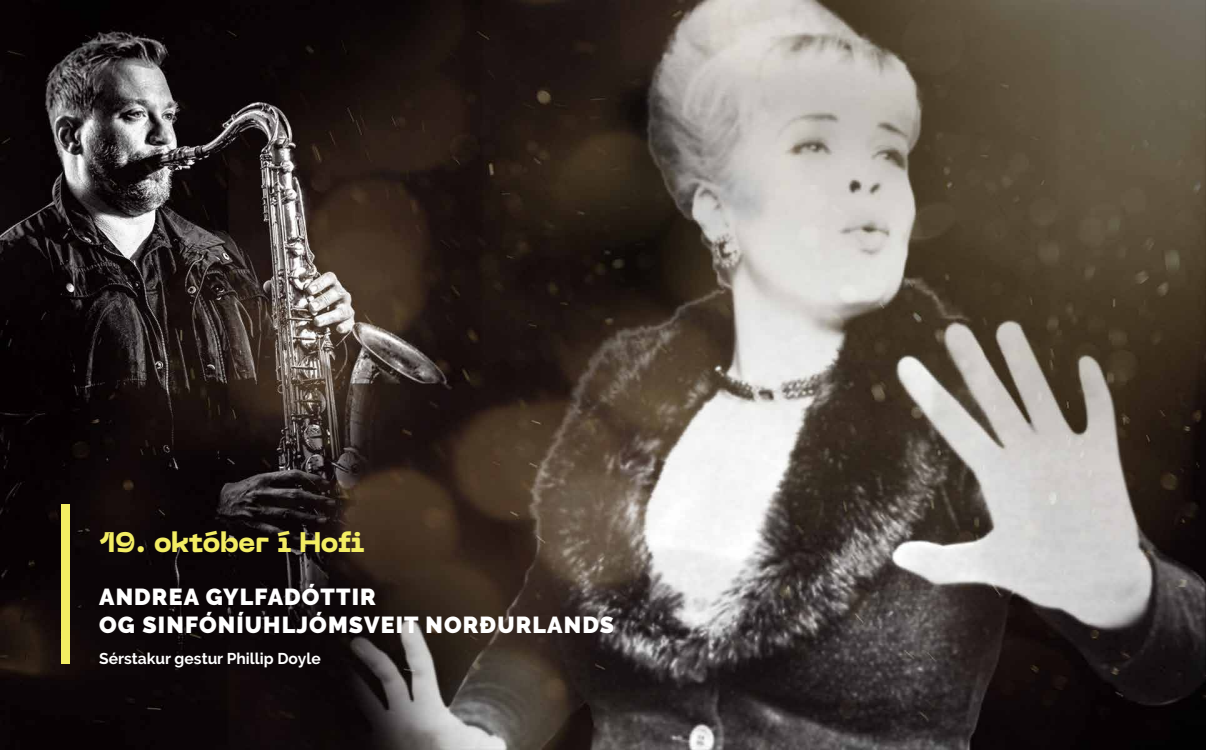
<style>
.page{position:relative;width:1206px;height:750px;background:#fff}
.page>*{position:absolute;margin:0;border:0;box-sizing:border-box;transform-origin:0 0}
.t1{font:800 28.12px "Neue Machina";letter-spacing:-.03em;color:#f3ed63}
.t2{font:900 23.12px/27.8px "Raleway";letter-spacing:.05em;color:#fff}
.t3{font:700 15.62px "Raleway";color:#fff}
</style>
<div class="page">
<img style="left:0;top:0;width:1206px;height:750px">
<div style="left:62px;top:505px;width:8px;height:159px;background:#f3ed63"></div>
<p class="t1" style="left:99px;top:524px;width:267px">19. október í Hofi</p>
<p class="t2" style="left:99px;top:584px;width:516px">ANDREA GYLFADÓTTIR<br>OG SINFÓNÍUHLJÓMSVEIT NORÐURLANDS</p>
<p class="t3" style="left:99px;top:650px;width:223px">Sérstakur gestur Phillip Doyle</p>
</div>
